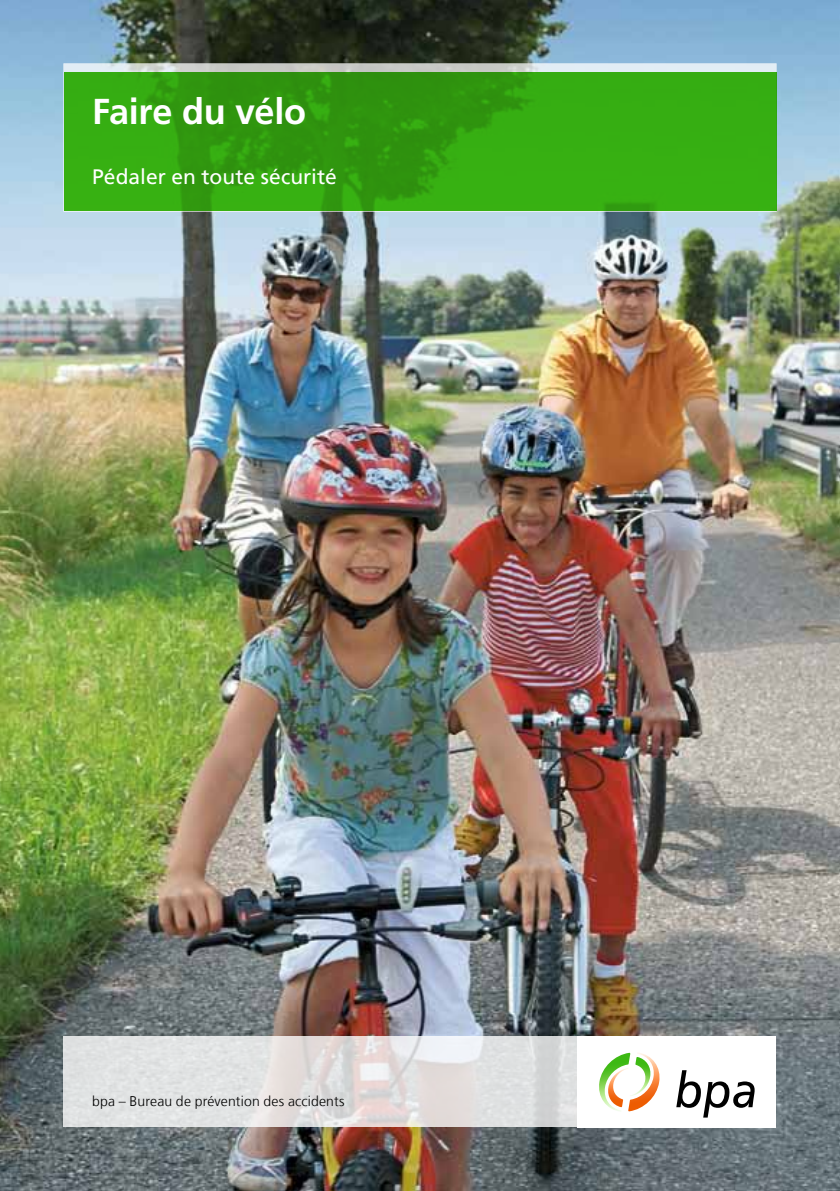
<style>
.page{position:relative;width:840px;height:1191px;background:#fff}
.page>*{position:absolute;margin:0;border:0;box-sizing:border-box;transform-origin:0 0}
.t1{font:700 36px "Frutiger LT Com";letter-spacing:-.01em;color:#fff}
.t2{font:21px "Frutiger LT Com";color:#fff}
.t3{font:300 14px "Frutiger LT Com";letter-spacing:.01em;color:#000}
</style>
<div class="page">
<img style="left:0;top:0;width:839px;height:1191px">
<svg style="left:64px;top:1036px;width:513px;height:91px;background:#e1e0e0"></svg>
<svg style="left:64px;top:64px;width:711px;height:8px;background:#d4dadb"></svg>
<svg style="left:64px;top:72px;width:711px;height:139px;background:#33a510"></svg>
<div style="left:577px;top:1036px;width:198px;height:91px;background:#fff"></div>
<svg style="left:599px;top:1052px;width:61px;height:59px"></svg>
<svg style="left:676px;top:1070px;width:78px;height:47px"></svg>
<h1 class="t1" style="left:92px;top:91px;width:215px">Faire du vélo</h1>
<h2 class="t2" style="left:92px;top:165px;width:246px">Pédaler en toute sécurité</h2>
<p class="t3" style="left:92px;top:1093px;width:254px">bpa – Bureau de prévention des accidents</p>
</div>
